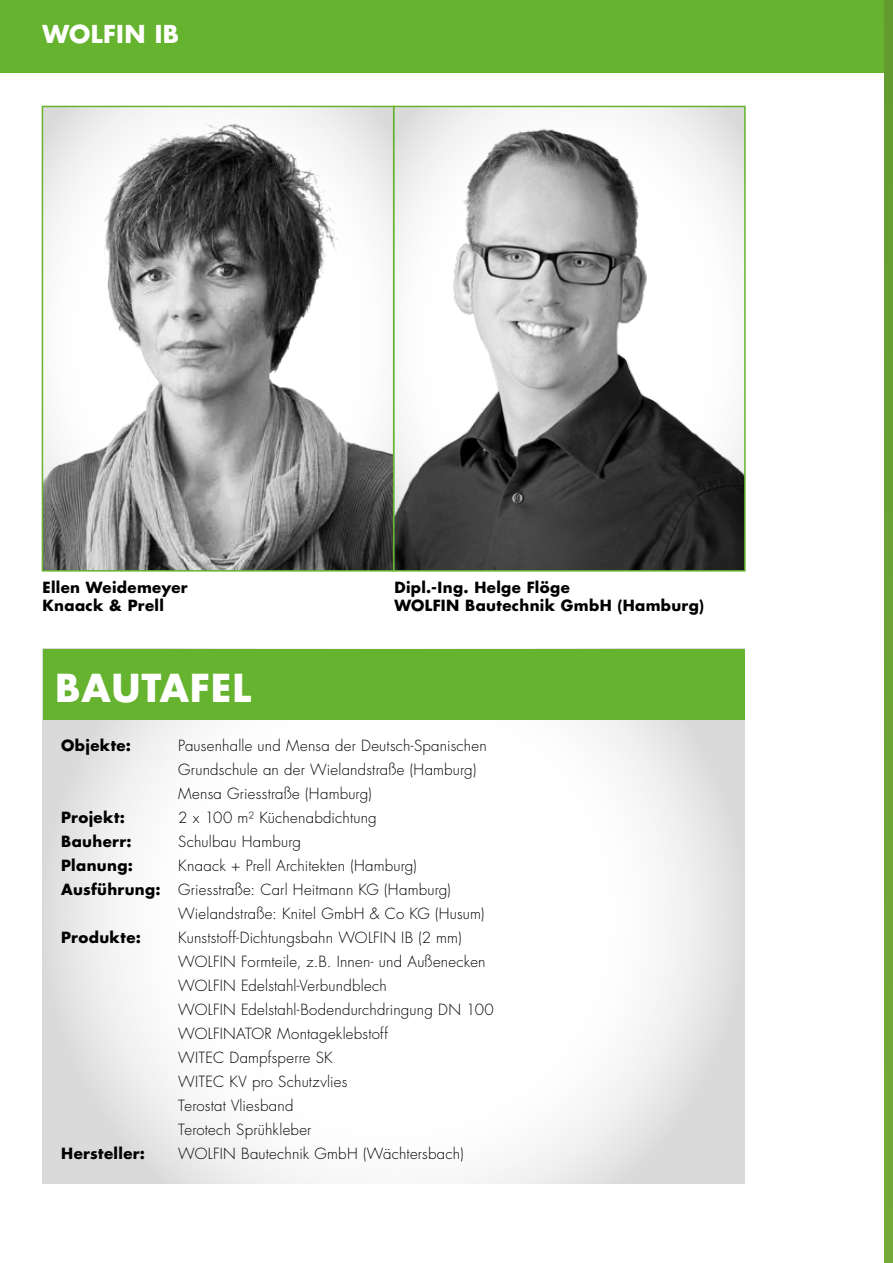
<style>
.page{position:relative;width:893px;height:1263px;background:#fff}
.page>*{position:absolute;margin:0;border:0;box-sizing:border-box;transform-origin:0 0}
.t1{font:700 37.5px "Futura Std";letter-spacing:.02em;color:#fff}
.t2{font:700 24px "Futura Std";letter-spacing:.015em;color:#fff}
.t3{font:300 15px/24px "Futura Std";letter-spacing:.015em;color:#000}
.t4{font:700 15px/18px "Futura Std";letter-spacing:.025em;color:#000}
.s1{font-weight:700}
</style>
<div class="page">
<div style="left:0;top:0;width:893px;height:72px;background:#65b32e"></div>
<div style="left:884px;top:0;width:9px;height:1263px;background:#6ca334"></div>
<img style="left:396px;top:109px;width:347px;height:460px">
<div style="left:393px;top:106px;width:353px;height:466px;border:2px solid #65b32e"></div>
<svg style="left:42px;top:648px;width:702px;height:536px"></svg>
<div style="left:43px;top:649px;width:702px;height:70px;background:#65b32e"></div>
<svg style="left:45px;top:109px;width:346px;height:460px"></svg>
<div style="left:42px;top:106px;width:352px;height:466px;border:2px solid #65b32e"></div>
<h2 class="t2" style="left:43px;top:18px;width:138px">WOLFIN IB</h2>
<p class="t4" style="left:42px;top:578px;width:147px">Ellen Weidemeyer<br>Knaack &amp; Prell</p>
<h1 class="t1" style="left:55px;top:663px;width:197px">BAUTAFEL</h1>
<p class="t4" style="left:394px;top:578px;width:311px">Dipl.-Ing. Helge Flöge<br>WOLFIN Bautechnik GmbH (Hamburg)</p>
<p class="t4" style="left:61px;top:736px;width:71px">Objekte:</p>
<p class="t3" style="left:178px;top:734px;width:310px">Pausenhalle und Mensa der Deutsch-Spanischen<br>Grundschule an der Wielandstraße (Hamburg)<br>Mensa Griesstraße (Hamburg)</p>
<p class="t4" style="left:61px;top:808px;width:65px">Projekt:</p>
<p class="t3" style="left:178px;top:806px;width:200px">2 x 100 m² Küchenabdichtung</p>
<p class="t4" style="left:61px;top:832px;width:72px">Bauherr:</p>
<p class="t3" style="left:178px;top:830px;width:124px">Schulbau Hamburg</p>
<p class="t4" style="left:61px;top:856px;width:73px">Planung:</p>
<p class="t3" style="left:178px;top:854px;width:240px">Knaack + Prell Architekten (Hamburg)</p>
<p class="t3" style="left:61px;top:878px;width:391px"><span class="s1">Ausführung:</span> Griesstraße: Carl Heitmann KG (Hamburg)</p>
<p class="t3" style="left:178px;top:902px;width:308px">Wielandstraße: Knitel GmbH &amp; Co KG (Husum)</p>
<p class="t4" style="left:61px;top:928px;width:81px">Produkte:</p>
<p class="t3" style="left:178px;top:926px;width:317px">Kunststoff-Dichtungsbahn WOLFIN IB (2 mm)<br>WOLFIN Formteile, z.B. Innen- und Außenecken<br>WOLFIN Edelstahl-Verbundblech<br>WOLFIN Edelstahl-Bodendurchdringung DN 100<br>WOLFINATOR Montageklebstoff<br>WITEC Dampfsperre SK<br>WITEC KV pro Schutzvlies<br>Terostat Vliesband<br>Terotech Sprühkleber</p>
<p class="t4" style="left:61px;top:1144px;width:85px">Hersteller:</p>
<p class="t3" style="left:178px;top:1142px;width:287px">WOLFIN Bautechnik GmbH (Wächtersbach)</p>
</div>
